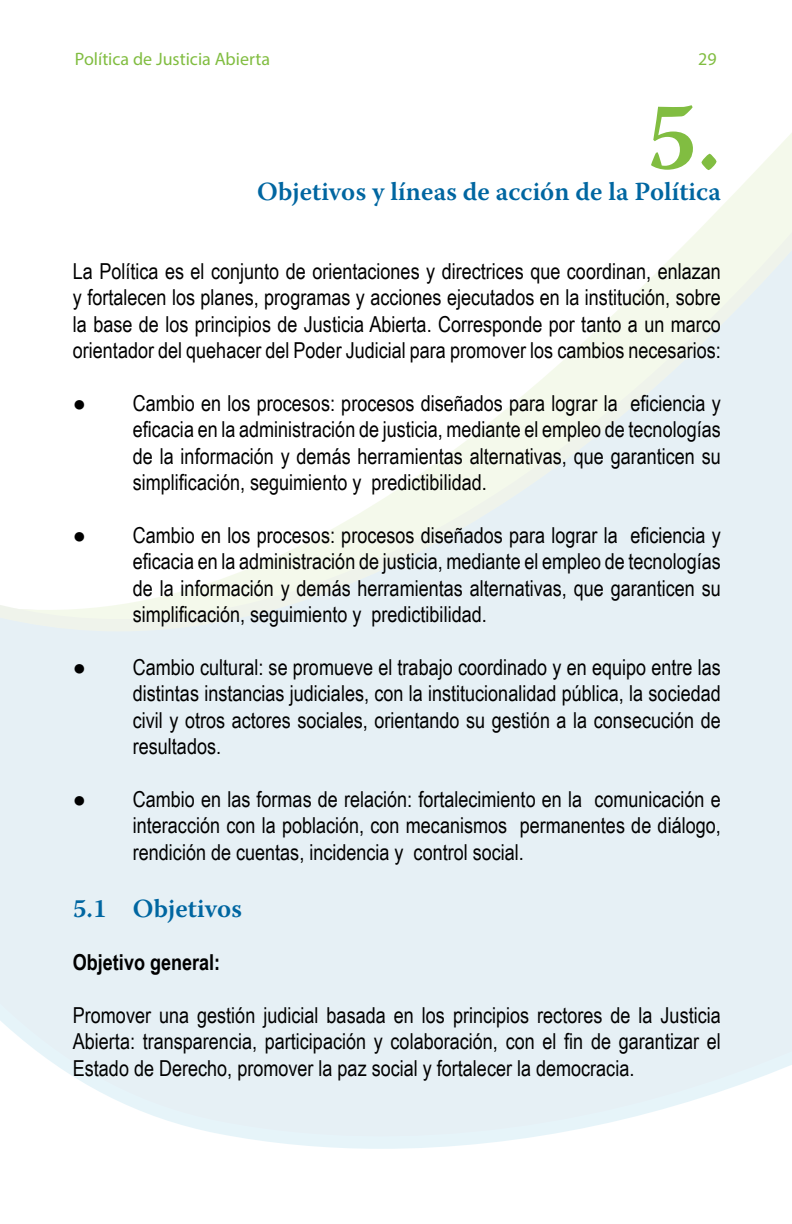
<style>
.page{position:relative;width:792px;height:1224px;background:#fff}
.page>*{position:absolute;margin:0;border:0;box-sizing:border-box;transform-origin:0 0}
.t1{font:600 96px "Warnock Pro";color:#81bd41}
.t2{font:600 26px "Warnock Pro";color:#0066a1}
.t3{font:22px/26.4px "Arial Narrow";color:#000;text-align:justify}
.t4{font:700 22px "Arial Narrow";color:#000}
.t5{font:18px "Myriad Pro";color:#81bd41}
</style>
<div class="page">
<svg style="left:714px;top:133px;width:78px;height:82px;fill:#f5faed"></svg>
<div style="left:0;top:631px;width:792px;height:357px;background:#e6f0f5"></div>
<svg style="left:0;top:215px;width:792px;height:416px"></svg>
<svg style="left:0;top:988px;width:792px;height:161px;fill:#e6f0f5"></svg>
<p class="t5" style="left:75px;top:48px;width:197px">Política de Justicia Abierta</p>
<p class="t5" style="left:698px;top:48px;width:20px">29</p>
<h1 class="t1" style="left:646px;top:79px;width:76px">5.</h1>
<p class="t2" style="left:257px;top:175px;width:465px">Objetivos y líneas de acción de la Política</p>
<p class="t3" style="left:73px;top:257px;width:650px">La Política es el conjunto de orientaciones y directrices que coordinan, enlazan y fortalecen los planes, programas y acciones ejecutados en la institución, sobre la base de los principios de Justicia Abierta. Corresponde por tanto a un marco orientador del quehacer del Poder Judicial para promover los cambios necesarios:</p>
<p class="t3" style="left:133px;top:389px;width:589px;text-indent:-60px">● Cambio en los procesos: procesos diseñados para lograr la eficiencia y eficacia en la administración de justicia, mediante el empleo de tecnologías de la información y demás herramientas alternativas, que garanticen su simplificación, seguimiento y predictibilidad.</p>
<p class="t3" style="left:133px;top:521px;width:589px;text-indent:-60px">● Cambio en los procesos: procesos diseñados para lograr la eficiencia y eficacia en la administración de justicia, mediante el empleo de tecnologías de la información y demás herramientas alternativas, que garanticen su simplificación, seguimiento y predictibilidad.</p>
<p class="t3" style="left:133px;top:653px;width:590px;text-indent:-60px">● Cambio cultural: se promueve el trabajo coordinado y en equipo entre las distintas instancias judiciales, con la institucionalidad pública, la sociedad civil y otros actores sociales, orientando su gestión a la consecución de resultados.</p>
<p class="t3" style="left:133px;top:785px;width:589px;text-indent:-60px">● Cambio en las formas de relación: fortalecimiento en la comunicación e interacción con la población, con mecanismos permanentes de diálogo, rendición de cuentas, incidencia y control social.</p>
<p class="t2" style="left:73px;top:893px;width:171px">5.1 Objetivos</p>
<p class="t4" style="left:73px;top:946px;width:149px">Objetivo general:</p>
<p class="t3" style="left:73px;top:1001px;width:649px">Promover una gestión judicial basada en los principios rectores de la Justicia Abierta: transparencia, participación y colaboración, con el fin de garantizar el Estado de Derecho, promover la paz social y fortalecer la democracia.</p>
</div>
